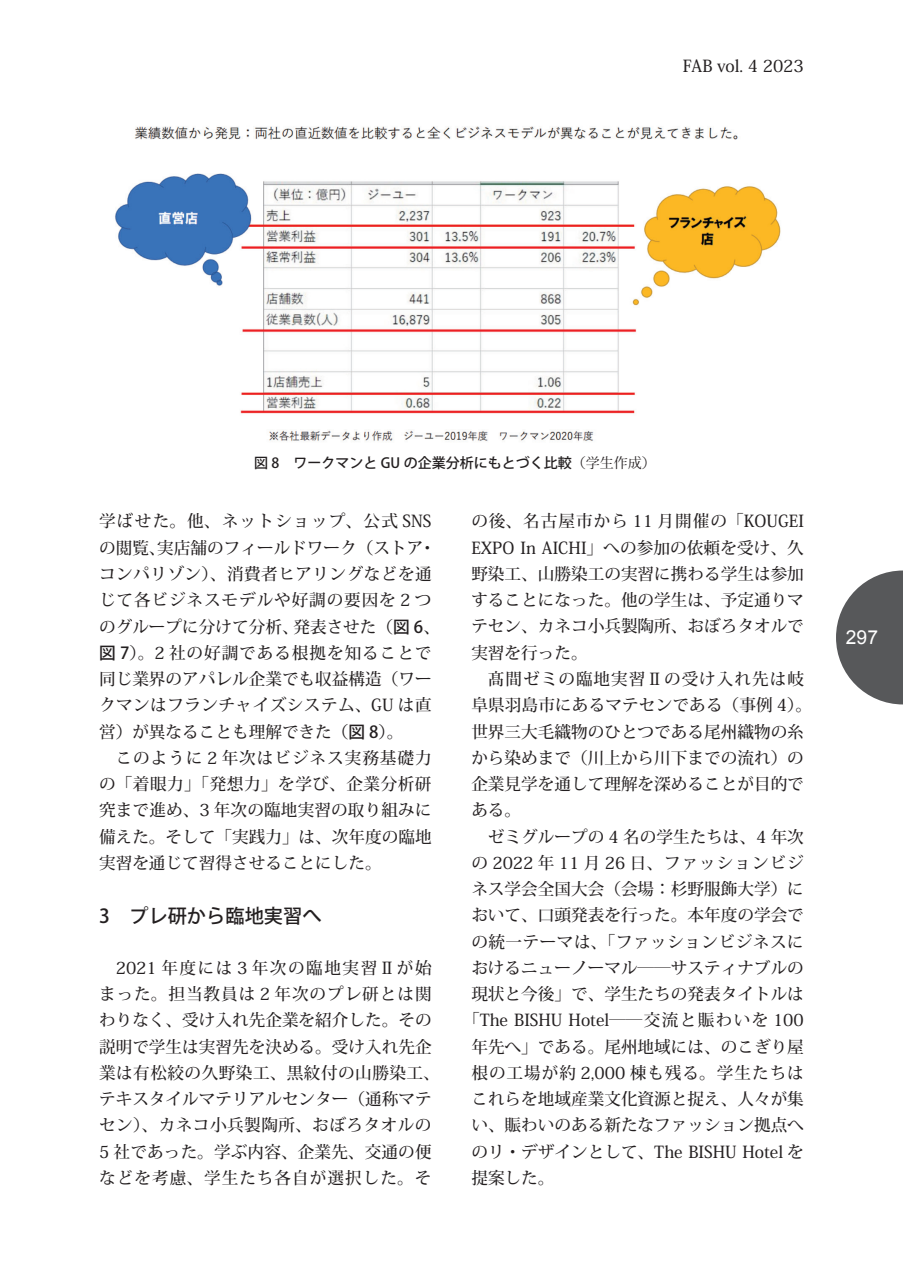
<style>
.page{position:relative;width:903px;height:1275px;background:#fff}
.page>*{position:absolute;margin:0;border:0;box-sizing:border-box;transform-origin:0 0}
.t1{font:500 19.25px "Koz Go Pr 6 N";color:#231f20}
.t2{font:19.25px "Arial";color:#fff}
.t3{font:500 16.62px/26.2px "Koz Min Pr 6 N";color:#231f20;text-align:justify}
.t4{font:500 16.62px/26.2px "Koz Min Pr 6 N";letter-spacing:.03em;color:#231f20;text-align:center}
.t5{font:500 16.62px/26.2px "Koz Min Pr 6 N";letter-spacing:.025em;color:#231f20}
.t6{font:500 16.62px "Koz Min Pr 6 N";letter-spacing:.06em;color:#231f20}
.t7{font:500 14px "Koz Go Pr 6 N";color:#231f20}
.s1{font-family:"Koz Min Pr 6 N";font-weight:400}
.s2{font-family:"Koz Go Pr 6 N"}
</style>
<div class="page">
<svg style="left:836px;top:570px;width:67px;height:134px"></svg>
<img style="left:115px;top:126px;width:666px;height:316px">
<p class="t3" style="left:683px;top:54px;width:122px">FAB vol. 4 2023</p>
<p class="t7" style="left:254px;top:455px;width:403px">図 8　ワークマンと GU の企業分析にもとづく比較<span class="s1">（学生作成）</span></p>
<p class="t5" style="left:99px;top:509px;width:342px">学ばせた。他、ネットショップ、公式 SNSの閲覧、実店舗のフィールドワーク（ストア・コンパリゾン）、消費者ヒアリングなどを通じて各ビジネスモデルや好調の要因を 2 つのグループに分けて分析、発表させた（<span class="s2">図 6</span>、<span class="s2">図 7</span>）。2 社の好調である根拠を知ることで同じ業界のアパレル企業でも収益構造（ワークマンはフランチャイズシステム、GU は直営）が異なることも理解できた（<span class="s2">図 8</span>）。</p>
<p class="t3" style="left:99px;top:745px;width:334px;text-indent:17px">このように 2 年次はビジネス実務基礎力の「着眼力」「発想力」を学び、企業分析研究まで進め、3 年次の臨地実習の取り組みに備えた。そして「実践力」は、次年度の臨地実習を通じて習得させることにした。</p>
<p class="t1" style="left:99px;top:905px;width:224px">3　プレ研から臨地実習へ</p>
<p class="t4" style="left:99px;top:955px;width:342px">2021 年度には 3 年次の臨地実習Ⅱが始<br>まった。担当教員は 2 年次のプレ研とは関わりなく、受け入れ先企業を紹介した。その説明で学生は実習先を決める。受け入れ先企業は有松絞の久野染工、黒紋付の山勝染工、テキスタイルマテリアルセンター（通称マテセン）、カネコ小兵製陶所、おぼろタオルの<br>5 社であった。学ぶ内容、企業先、交通の便などを考慮、学生たち各自が選択した。そ</p>
<p class="t3" style="left:471px;top:509px;width:334px">の後、名古屋市から 11 月開催の「KOUGEI EXPO In AICHI」への参加の依頼を受け、久野染工、山勝染工の実習に携わる学生は参加することになった。他の学生は、予定通りマテセン、カネコ小兵製陶所、おぼろタオルで実習を行った。</p>
<p class="t3" style="left:471px;top:666px;width:342px;text-align:left;text-indent:17px">髙間ゼミの臨地実習Ⅱの受け入れ先は岐阜県羽島市にあるマテセンである（事例 4）。世界三大毛織物のひとつである尾州織物の糸から染めまで（川上から川下までの流れ）の企業見学を通して理解を深めることが目的である。</p>
<p class="t3" style="left:488px;top:824px;width:317px">ゼミグループの 4 名の学生たちは、4 年次</p>
<p class="t6" style="left:471px;top:853px;width:334px">の 2022 年 11 月 26 日、ファッションビジ</p>
<p class="t3" style="left:471px;top:876px;width:334px">ネス学会全国大会（会場：杉野服飾大学）に</p>
<p class="t3" style="left:471px;top:902px;width:334px">おいて、口頭発表を行った。本年度の学会で</p>
<p class="t4" style="left:471px;top:929px;width:334px">の統一テーマは、「ファッションビジネスに</p>
<p class="t3" style="left:471px;top:955px;width:334px">おけるニューノーマル――サスティナブルの</p>
<p class="t3" style="left:471px;top:981px;width:334px">現状と今後」で、学生たちの発表タイトルは</p>
<p class="t3" style="left:463px;top:1007px;width:342px">「The BISHU Hotel――交流と賑わいを 100</p>
<p class="t3" style="left:471px;top:1034px;width:334px">年先へ」である。尾州地域には、のこぎり屋</p>
<p class="t6" style="left:471px;top:1063px;width:334px">根の工場が約 2,000 棟も残る。学生たちは</p>
<p class="t3" style="left:471px;top:1086px;width:334px">これらを地域産業文化資源と捉え、人々が集</p>
<p class="t3" style="left:471px;top:1112px;width:334px">い、賑わいのある新たなファッション拠点へ</p>
<p class="t3" style="left:471px;top:1139px;width:334px">のリ・デザインとして、The BISHU Hotel を</p>
<p class="t3" style="left:471px;top:1165px;width:85px">提案した。</p>
<p class="t2" style="left:846px;top:625px;width:34px">297</p>
</div>
